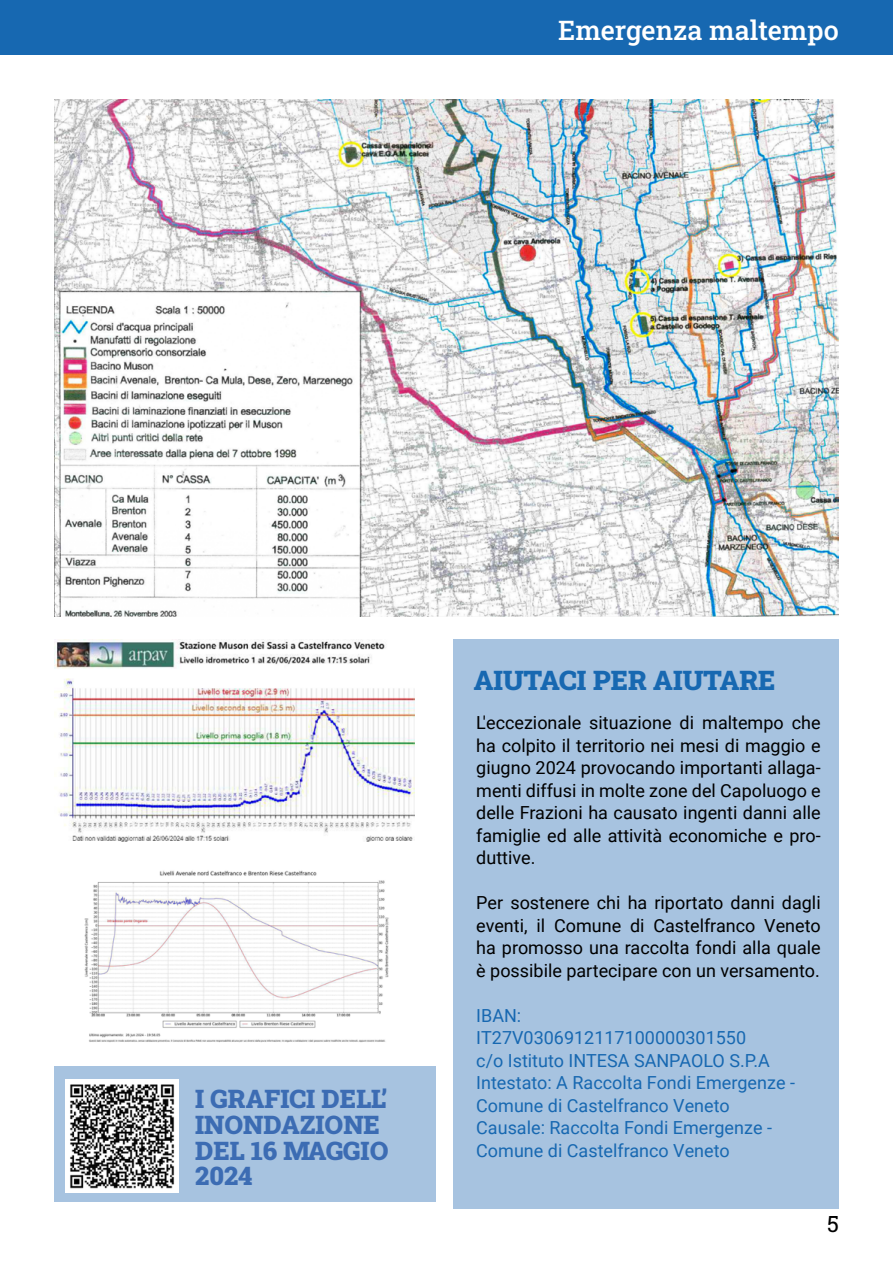
<style>
.page{position:relative;width:893px;height:1263px;background:#fff}
.page>*{position:absolute;margin:0;border:0;box-sizing:border-box;transform-origin:0 0}
.t1{font:27px "Roboto Slab";color:#fff}
.t2{font:27px "Roboto Slab";color:#1768b1}
.t3{font:25.65px/25.7px "Roboto Slab";color:#3c6cb3}
.t4{font:22.5px "Roboto Slab";color:#000}
.t5{font:18px/22.5px "Roboto";color:#000;text-align:justify}
.t6{font:18px/22.5px "Roboto";color:#1768b1}
</style>
<div class="page">
<div style="left:454px;top:639px;width:385px;height:570px;background:#a7c3e0"></div>
<div style="left:54px;top:1067px;width:382px;height:135px;background:#a7c3e0"></div>
<div style="left:0;top:0;width:893px;height:55px;background:#1768b1"></div>
<img style="left:84px;top:870px;width:305px;height:173px">
<img style="left:54px;top:640px;width:360px;height:202px">
<img style="left:54px;top:99px;width:785px;height:518px">
<img style="left:65px;top:1079px;width:113px;height:114px">
<h1 class="t1" style="left:558px;top:11px;width:282px">Emergenza maltempo</h1>
<h2 class="t3" style="left:195px;top:1086px;width:195px">I GRAFICI DELL’<br>INONDAZIONE<br>DEL 16 MAGGIO<br>2024</h2>
<h1 class="t2" style="left:474px;top:661px;width:303px">AIUTACI PER AIUTARE</h1>
<p class="t5" style="left:476px;top:711px;width:346px">L'eccezionale situazione di maltempo che ha colpito il territorio nei mesi di maggio e giugno 2024 provocando importanti allaga&shy;menti diffusi in molte zone del Capoluogo e delle Frazioni ha causato ingenti danni alle famiglie ed alle attività economiche e pro&shy;duttive.</p>
<p class="t5" style="left:476px;top:891px;width:346px">Per sostenere chi ha riportato danni dagli eventi, il Comune di Castelfranco Veneto ha promosso una raccolta fondi alla quale è possibile partecipare con un versamento.</p>
<p class="t6" style="left:476px;top:1003px;width:320px">IBAN:<br>IT27V0306912117100000301550<br>c/o Istituto INTESA SANPAOLO S.P.A<br>Intestato: A Raccolta Fondi Emergenze -<br>Comune di Castelfranco Veneto<br>Causale: Raccolta Fondi Emergenze -<br>Comune di Castelfranco Veneto</p>
<p class="t4" style="left:827px;top:1209px;width:13px">5</p>
</div>
